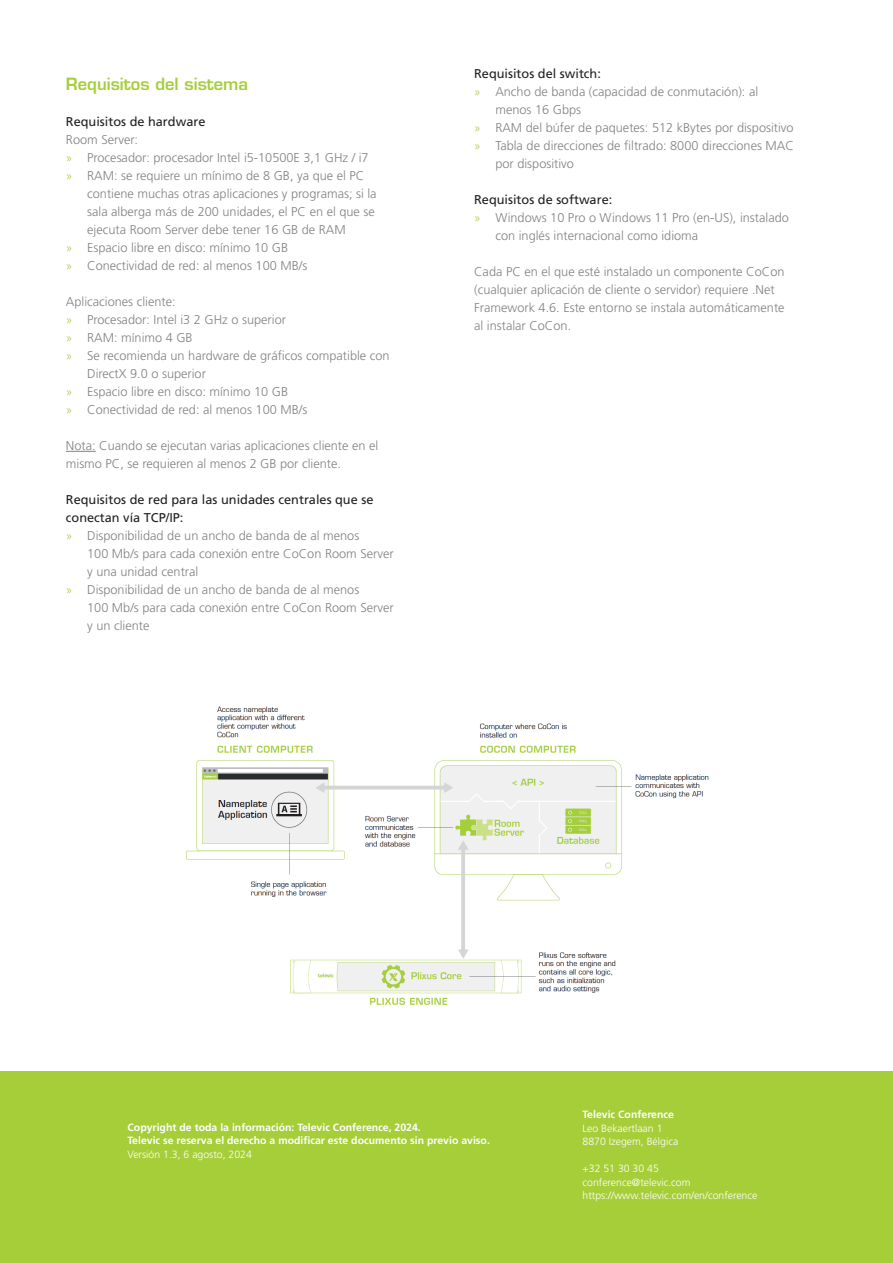
<style>
.page{position:relative;width:893px;height:1263px;background:#fff}
.page>*{position:absolute;margin:0;border:0;box-sizing:border-box;transform-origin:0 0}
.Titel_niveau_3{font:600 16.5px "Eurostile LT Std";color:#a6ce39}
.BROOD___regular{font:300 12.75px/18px "Frutiger LT Std";color:#808285}
.BROOD___regular-2{font:12.75px/18px "Frutiger LT Std";color:#231f20}
.BROOD___opsomming{font:300 12.75px/18px "Frutiger LT Std";color:#808285}
.t1{font:700 10.5px/13.5px "Frutiger LT Std";color:#fff}
.t2{font:300 10.5px/13.5px "Frutiger LT Std";color:#fff}
.s1{font-size:12px;color:#a6ce39}
</style>
<div class="page">
<div style="left:0;top:1071px;width:893px;height:192px;background:#a6ce39"></div>
<hr style="left:66px;top:451px;width:30px;height:1px;background:#808285">
<img style="left:186px;top:706px;width:523px;height:299px">
<p class="Titel_niveau_3" style="left:66px;top:74px;width:184px">Requisitos del sistema</p>
<p class="BROOD___regular-2" style="left:66px;top:113px;width:141px">Requisitos de hardware</p>
<p class="BROOD___regular" style="left:66px;top:131px;width:74px">Room Server:</p>
<p class="BROOD___regular" style="left:66px;top:149px;width:304px"><span class="s1">»</span> Procesador: procesador Intel i5-10500E 3,1 GHz / i7</p>
<p class="BROOD___regular" style="left:87px;top:167px;width:291px;text-indent:-21px"><span class="s1">»</span> RAM: se requiere un mínimo de 8 GB, ya que el PC contiene muchas otras aplicaciones y programas; si la sala alberga más de 200 unidades, el PC en el que se ejecuta Room Server debe tener 16 GB de RAM</p>
<p class="BROOD___regular" style="left:66px;top:239px;width:224px"><span class="s1">»</span> Espacio libre en disco: mínimo 10 GB</p>
<p class="BROOD___regular" style="left:66px;top:257px;width:243px"><span class="s1">»</span> Conectividad de red: al menos 100 MB/s</p>
<p class="BROOD___regular" style="left:66px;top:293px;width:111px">Aplicaciones cliente:</p>
<p class="BROOD___regular" style="left:66px;top:311px;width:222px"><span class="s1">»</span> Procesador: Intel i3 2 GHz o superior</p>
<p class="BROOD___regular" style="left:66px;top:329px;width:128px"><span class="s1">»</span> RAM: mínimo 4 GB</p>
<p class="BROOD___regular" style="left:87px;top:347px;width:304px;text-indent:-21px"><span class="s1">»</span> Se recomienda un hardware de gráficos compatible con<br>DirectX 9.0 o superior</p>
<p class="BROOD___regular" style="left:66px;top:383px;width:224px"><span class="s1">»</span> Espacio libre en disco: mínimo 10 GB</p>
<p class="BROOD___regular" style="left:66px;top:401px;width:243px"><span class="s1">»</span> Conectividad de red: al menos 100 MB/s</p>
<p class="BROOD___opsomming" style="left:66px;top:437px;width:314px">Nota: Cuando se ejecutan varias aplicaciones cliente en el mismo PC, se requieren al menos 2 GB por cliente.</p>
<p class="BROOD___regular-2" style="left:66px;top:491px;width:309px">Requisitos de red para las unidades centrales que se conectan vía TCP/IP:</p>
<p class="BROOD___regular" style="left:87px;top:527px;width:308px;text-indent:-21px"><span class="s1">»</span> Disponibilidad de un ancho de banda de al menos<br>100 Mb/s para cada conexión entre CoCon Room Server y una unidad central</p>
<p class="BROOD___regular" style="left:87px;top:581px;width:308px;text-indent:-21px"><span class="s1">»</span> Disponibilidad de un ancho de banda de al menos<br>100 Mb/s para cada conexión entre CoCon Room Server y un cliente</p>
<p class="BROOD___regular-2" style="left:474px;top:64px;width:128px">Requisitos del switch:</p>
<p class="BROOD___regular" style="left:495px;top:82px;width:264px;text-indent:-21px"><span class="s1">»</span> Ancho de banda (capacidad de conmutación): al menos 16 Gbps</p>
<p class="BROOD___regular" style="left:474px;top:118px;width:321px"><span class="s1">»</span> RAM del búfer de paquetes: 512 kBytes por dispositivo</p>
<p class="BROOD___regular" style="left:495px;top:136px;width:300px;text-indent:-21px"><span class="s1">»</span> Tabla de direcciones de filtrado: 8000 direcciones MAC por dispositivo</p>
<p class="BROOD___regular-2" style="left:474px;top:190px;width:140px">Requisitos de software:</p>
<p class="BROOD___regular" style="left:495px;top:208px;width:295px;text-indent:-21px"><span class="s1">»</span> Windows 10 Pro o Windows 11 Pro (en-US), instalado con inglés internacional como idioma</p>
<p class="BROOD___regular" style="left:474px;top:262px;width:312px">Cada PC en el que esté instalado un componente CoCon (cualquier aplicación de cliente o servidor) requiere .Net Framework 4.6. Este entorno se instala automáticamente al instalar CoCon.</p>
<p class="t1" style="left:128px;top:1120px;width:364px">Copyright de toda la información: Televic Conference, 2024.<br>Televic se reserva el derecho a modificar este documento sin previo aviso.</p>
<p class="t2" style="left:128px;top:1147px;width:126px">Versión 1.3, 6 agosto, 2024</p>
<p class="t1" style="left:583px;top:1108px;width:93px">Televic Conference</p>
<p class="t2" style="left:583px;top:1121px;width:97px">Leo Bekaertlaan 1<br>8870 Izegem, Bélgica</p>
<p class="t2" style="left:583px;top:1162px;width:176px">+32 51 30 30 45 conference@televic.com https://www.televic.com/en/conference</p>
</div>
